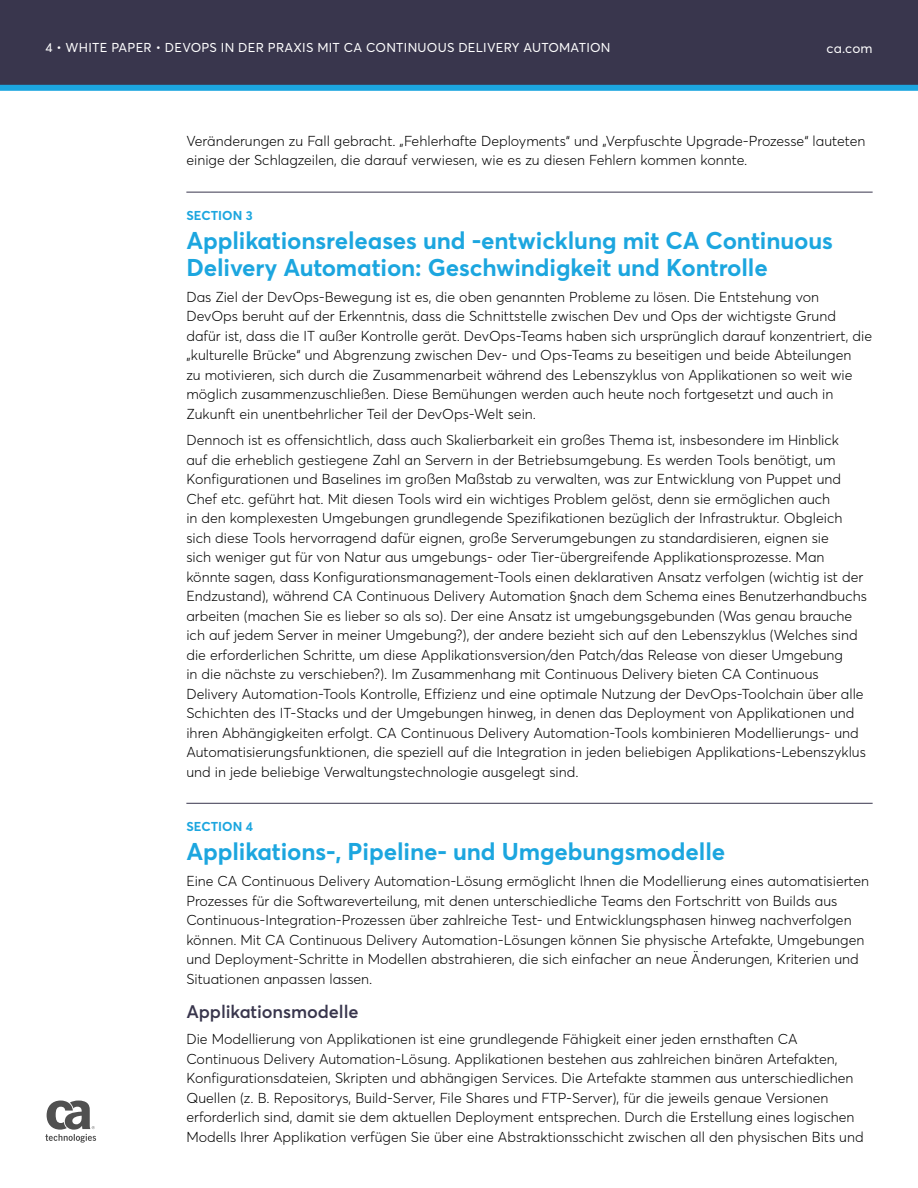
<style>
.page{position:relative;width:918px;height:1188px;background:#fff}
.page>*{position:absolute;margin:0;border:0;box-sizing:border-box;transform-origin:0 0}
.t1{font:700 24px/27px "Averta";letter-spacing:-.005em;color:#1ca6df}
.t2{font:600 18px "Averta";letter-spacing:-.005em;color:#39364d}
.t3{font:300 14.25px/19.5px "Averta";color:#000}
.t4{font:13.5px "Averta";color:#fff}
.t5{font:12.75px "Averta";letter-spacing:.02em;color:#fff}
.t6{font:700 12.75px "Averta";letter-spacing:.005em;color:#1ca6df}
</style>
<div class="page">
<svg style="left:0;top:0;width:918px;height:91px;fill:#39364d"></svg>
<svg style="left:45px;top:1101px;width:51px;height:42px"></svg>
<hr style="left:186px;top:192px;width:687px;height:1px;background:#39364d">
<hr style="left:186px;top:803px;width:687px;height:1px;background:#39364d">
<p class="t5" style="left:45px;top:40px;width:567px">4 • WHITE PAPER • DEVOPS IN DER PRAXIS MIT CA CONTINUOUS DELIVERY AUTOMATION</p>
<p class="t4" style="left:827px;top:40px;width:48px">ca.com</p>
<p class="t3" style="left:186px;top:131px;width:681px">Veränderungen zu Fall gebracht. „Fehlerhafte Deployments“ und „Verpfuschte Upgrade-Prozesse“ lauteten einige der Schlagzeilen, die darauf verwiesen, wie es zu diesen Fehlern kommen konnte.</p>
<p class="t6" style="left:186px;top:207px;width:68px">SECTION 3</p>
<h1 class="t1" style="left:186px;top:226px;width:648px">Applikationsreleases und -entwicklung mit CA Continuous<br>Delivery Automation: Geschwindigkeit und Kontrolle</h1>
<p class="t3" style="left:186px;top:287px;width:687px">Das Ziel der DevOps-Bewegung ist es, die oben genannten Probleme zu lösen. Die Entstehung von DevOps beruht auf der Erkenntnis, dass die Schnittstelle zwischen Dev und Ops der wichtigste Grund dafür ist, dass die IT außer Kontrolle gerät. DevOps-Teams haben sich ursprünglich darauf konzentriert, die „kulturelle Brücke“ und Abgrenzung zwischen Dev- und Ops-Teams zu beseitigen und beide Abteilungen<br>zu motivieren, sich durch die Zusammenarbeit während des Lebenszyklus von Applikationen so weit wie möglich zusammenzuschließen. Diese Bemühungen werden auch heute noch fortgesetzt und auch in Zukunft ein unentbehrlicher Teil der DevOps-Welt sein.</p>
<p class="t3" style="left:186px;top:430px;width:682px">Dennoch ist es offensichtlich, dass auch Skalierbarkeit ein großes Thema ist, insbesondere im Hinblick<br>auf die erheblich gestiegene Zahl an Servern in der Betriebsumgebung. Es werden Tools benötigt, um Konfigurationen und Baselines im großen Maßstab zu verwalten, was zur Entwicklung von Puppet und Chef etc. geführt hat. Mit diesen Tools wird ein wichtiges Problem gelöst, denn sie ermöglichen auch<br>in den komplexesten Umgebungen grundlegende Spezifikationen bezüglich der Infrastruktur. Obgleich sich diese Tools hervorragend dafür eignen, große Serverumgebungen zu standardisieren, eignen sie<br>sich weniger gut für von Natur aus umgebungs- oder Tier-übergreifende Applikationsprozesse. Man könnte sagen, dass Konfigurationsmanagement-Tools einen deklarativen Ansatz verfolgen (wichtig ist der Endzustand), während CA Continuous Delivery Automation §nach dem Schema eines Benutzerhandbuchs arbeiten (machen Sie es lieber so als so). Der eine Ansatz ist umgebungsgebunden (Was genau brauche ich auf jedem Server in meiner Umgebung?), der andere bezieht sich auf den Lebenszyklus (Welches sind die erforderlichen Schritte, um diese Applikationsversion/den Patch/das Release von dieser Umgebung<br>in die nächste zu verschieben?). Im Zusammenhang mit Continuous Delivery bieten CA Continuous Delivery Automation-Tools Kontrolle, Effizienz und eine optimale Nutzung der DevOps-Toolchain über alle Schichten des IT-Stacks und der Umgebungen hinweg, in denen das Deployment von Applikationen und ihren Abhängigkeiten erfolgt. CA Continuous Delivery Automation-Tools kombinieren Modellierungs- und Automatisierungsfunktionen, die speziell auf die Integration in jeden beliebigen Applikations-Lebenszyklus und in jede beliebige Verwaltungstechnologie ausgelegt sind.</p>
<p class="t6" style="left:186px;top:818px;width:68px">SECTION 4</p>
<h1 class="t1" style="left:186px;top:838px;width:540px">Applikations-, Pipeline- und Umgebungsmodelle</h1>
<p class="t3" style="left:186px;top:871px;width:684px">Eine CA Continuous Delivery Automation-Lösung ermöglicht Ihnen die Modellierung eines automatisierten Prozesses für die Softwareverteilung, mit denen unterschiedliche Teams den Fortschritt von Builds aus Continuous-Integration-Prozessen über zahlreiche Test- und Entwicklungsphasen hinweg nachverfolgen können. Mit CA Continuous Delivery Automation-Lösungen können Sie physische Artefakte, Umgebungen und Deployment-Schritte in Modellen abstrahieren, die sich einfacher an neue Änderungen, Kriterien und Situationen anpassen lassen.</p>
<p class="t2" style="left:186px;top:1000px;width:174px">Applikationsmodelle</p>
<p class="t3" style="left:186px;top:1029px;width:679px">Die Modellierung von Applikationen ist eine grundlegende Fähigkeit einer jeden ernsthaften CA Continuous Delivery Automation-Lösung. Applikationen bestehen aus zahlreichen binären Artefakten, Konfigurationsdateien, Skripten und abhängigen Services. Die Artefakte stammen aus unterschiedlichen Quellen (z. B. Repositorys, Build-Server, File Shares und FTP-Server), für die jeweils genaue Versionen erforderlich sind, damit sie dem aktuellen Deployment entsprechen. Durch die Erstellung eines logischen Modells Ihrer Applikation verfügen Sie über eine Abstraktionsschicht zwischen all den physischen Bits und</p>
</div>
